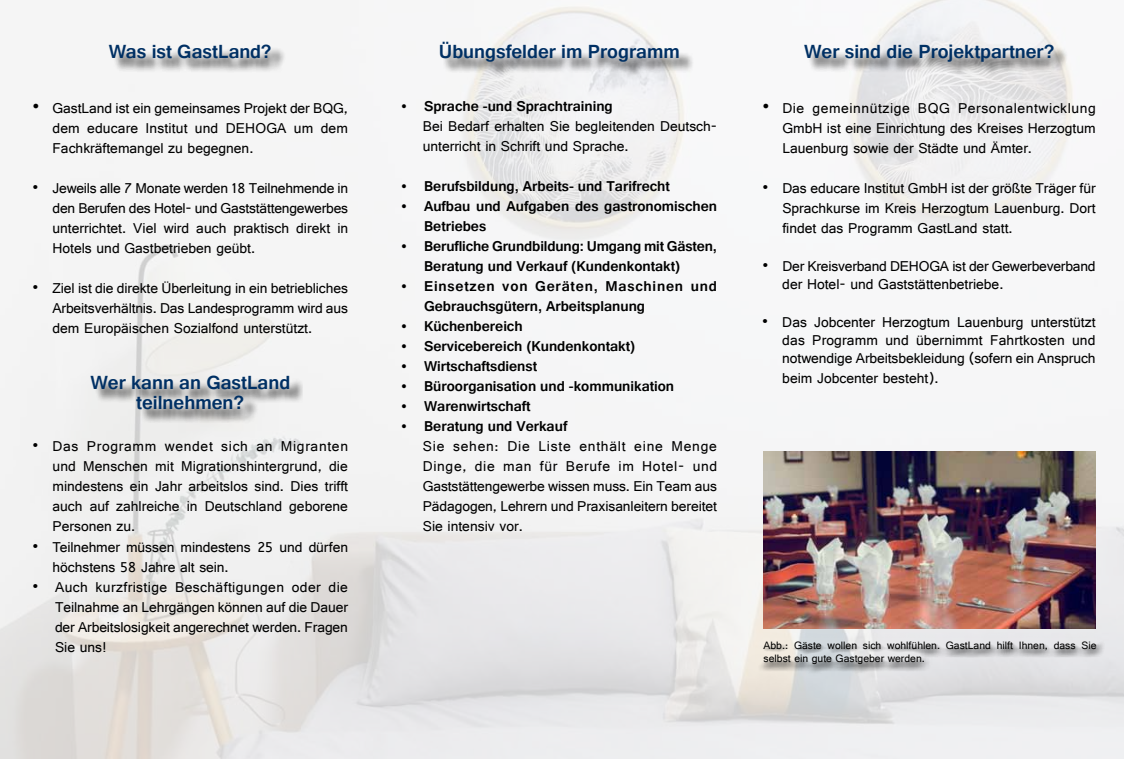
<style>
.page{position:relative;width:1124px;height:759px;background:#fff}
.page>*{position:absolute;margin:0;border:0;box-sizing:border-box;transform-origin:0 0}
.t1{font:700 20px/20px "Gautami";color:#003064;text-align:center}
.t2{font:15px/20px "Gautami";color:#000;text-align:justify}
.t3{font:700 15px/20px "Gautami";color:#000}
.t4{font:11.25px/13.5px "Gautami";color:#000}
.s1{font-size:17.5px}
</style>
<div class="page">
<img style="left:0;top:0;width:1123px;height:758px">
<div style="left:754px;top:632px;width:348px;height:35px;background:#fff;opacity:.75"></div>
<div style="left:756px;top:637px;width:348px;height:36px;background:#000;opacity:.75"></div>
<div style="left:111px;top:47px;width:174px;height:26px;background:#000;opacity:.75"></div>
<div style="left:441px;top:44px;width:252px;height:32px;background:#000;opacity:.75"></div>
<div style="left:805px;top:47px;width:262px;height:29px;background:#000;opacity:.75"></div>
<div style="left:92px;top:378px;width:211px;height:46px;background:#000;opacity:.75"></div>
<img style="left:763px;top:451px;width:332px;height:177px">
<h1 class="t1" style="left:109px;top:41px;width:164px">Was ist GastLand?</h1>
<h1 class="t1" style="left:439px;top:41px;width:242px">Übungsfelder im Programm</h1>
<h1 class="t1" style="left:803px;top:41px;width:252px">Wer sind die Projektpartner?</h1>
<p class="t2" style="left:52px;top:98px;width:297px;text-indent:-20px"><span class="s1">•</span> GastLand ist ein gemeinsames Projekt der BQG, dem educare Institut und DEHOGA um dem Fachkräftemangel zu begegnen.</p>
<p class="t2" style="left:52px;top:178px;width:297px;text-indent:-20px">• Jeweils alle 7 Monate werden 18 Teilnehmende in den Berufen des Hotel- und Gaststättengewerbes unterrichtet. Viel wird auch praktisch direkt in Hotels und Gastbetrieben geübt.</p>
<p class="t2" style="left:52px;top:278px;width:297px;text-indent:-20px">• Ziel ist die direkte Überleitung in ein betriebliches Arbeitsverhältnis. Das Landesprogramm wird aus dem Europäischen Sozialfond unterstützt.</p>
<h1 class="t1" style="left:90px;top:372px;width:201px">Wer kann an GastLand teilnehmen?</h1>
<p class="t2" style="left:52px;top:436px;width:297px;text-indent:-20px">• Das Programm wendet sich an Migranten und Menschen mit Migrationshintergrund, die mindestens ein Jahr arbeitslos sind. Dies trifft auch auf zahlreiche in Deutschland geborene Personen zu.</p>
<p class="t2" style="left:52px;top:536px;width:297px;text-indent:-20px">• Teilnehmer müssen mindestens 25 und dürfen höchstens 58 Jahre alt sein.</p>
<p class="t2" style="left:55px;top:576px;width:294px;text-indent:-22px">• Auch kurzfristige Beschäftigungen oder die Teilnahme an Lehrgängen können auf die Dauer der Arbeitslosigkeit angerechnet werden. Fragen Sie uns!</p>
<p class="t3" style="left:401px;top:95px;width:213px">• Sprache -und Sprachtraining</p>
<p class="t2" style="left:422px;top:115px;width:296px">Bei Bedarf erhalten Sie begleitenden Deutsch&shy;unterricht in Schrift und Sprache.</p>
<p class="t3" style="left:401px;top:175px;width:270px">• Berufsbildung, Arbeits- und Tarifrecht</p>
<p class="t3" style="left:424px;top:195px;width:294px;text-indent:-22px">• Aufbau und Aufgaben des gastronomischen<br>Betriebes</p>
<p class="t3" style="left:424px;top:235px;width:294px;text-indent:-22px">• Berufliche Grundbildung: Umgang mit Gästen,<br>Beratung und Verkauf (Kundenkontakt)</p>
<p class="t3" style="left:424px;top:275px;width:294px;text-indent:-22px">• Einsetzen von Geräten, Maschinen und<br>Gebrauchsgütern, Arbeitsplanung</p>
<p class="t3" style="left:401px;top:315px;width:123px">• Küchenbereich</p>
<p class="t3" style="left:401px;top:335px;width:235px">• Servicebereich (Kundenkontakt)</p>
<p class="t3" style="left:401px;top:355px;width:137px">• Wirtschaftsdienst</p>
<p class="t3" style="left:401px;top:375px;width:274px">• Büroorganisation und -kommunikation</p>
<p class="t3" style="left:401px;top:395px;width:131px">• Warenwirtschaft</p>
<p class="t3" style="left:401px;top:415px;width:167px">• Beratung und Verkauf</p>
<p class="t2" style="left:422px;top:435px;width:296px">Sie sehen: Die Liste enthält eine Menge Dinge, die man für Berufe im Hotel- und Gaststättengewerbe wissen muss. Ein Team aus Pädagogen, Lehrern und Praxisanleitern bereitet Sie intensiv vor.</p>
<p class="t2" style="left:782px;top:98px;width:315px;text-indent:-20px"><span class="s1">•</span> Die gemeinnützige BQG Personalentwicklung GmbH ist eine Einrichtung des Kreises Herzogtum Lauenburg sowie der Städte und Ämter.</p>
<p class="t2" style="left:782px;top:178px;width:315px;text-indent:-20px">• Das educare Institut GmbH ist der größte Träger für Sprachkurse im Kreis Herzogtum Lauenburg. Dort findet das Programm GastLand statt.</p>
<p class="t2" style="left:782px;top:257px;width:315px;line-height:18px;text-indent:-20px">• Der Kreisverband DEHOGA ist der Gewerbeverband der Hotel- und Gaststättenbetriebe.</p>
<p class="t2" style="left:782px;top:313px;width:315px;line-height:18px;text-indent:-20px">• Das Jobcenter Herzogtum Lauenburg unterstützt das Programm und übernimmt Fahrtkosten und notwendige Arbeitsbekleidung (sofern ein Anspruch</p>
<p class="t2" style="left:782px;top:368px;width:158px">beim Jobcenter besteht).</p>
<p class="t4" style="left:763px;top:638px;width:334px">Abb.: Gäste wollen sich wohlfühlen. GastLand hilft Ihnen, dass Sie selbst ein gute Gastgeber werden.</p>
</div>
